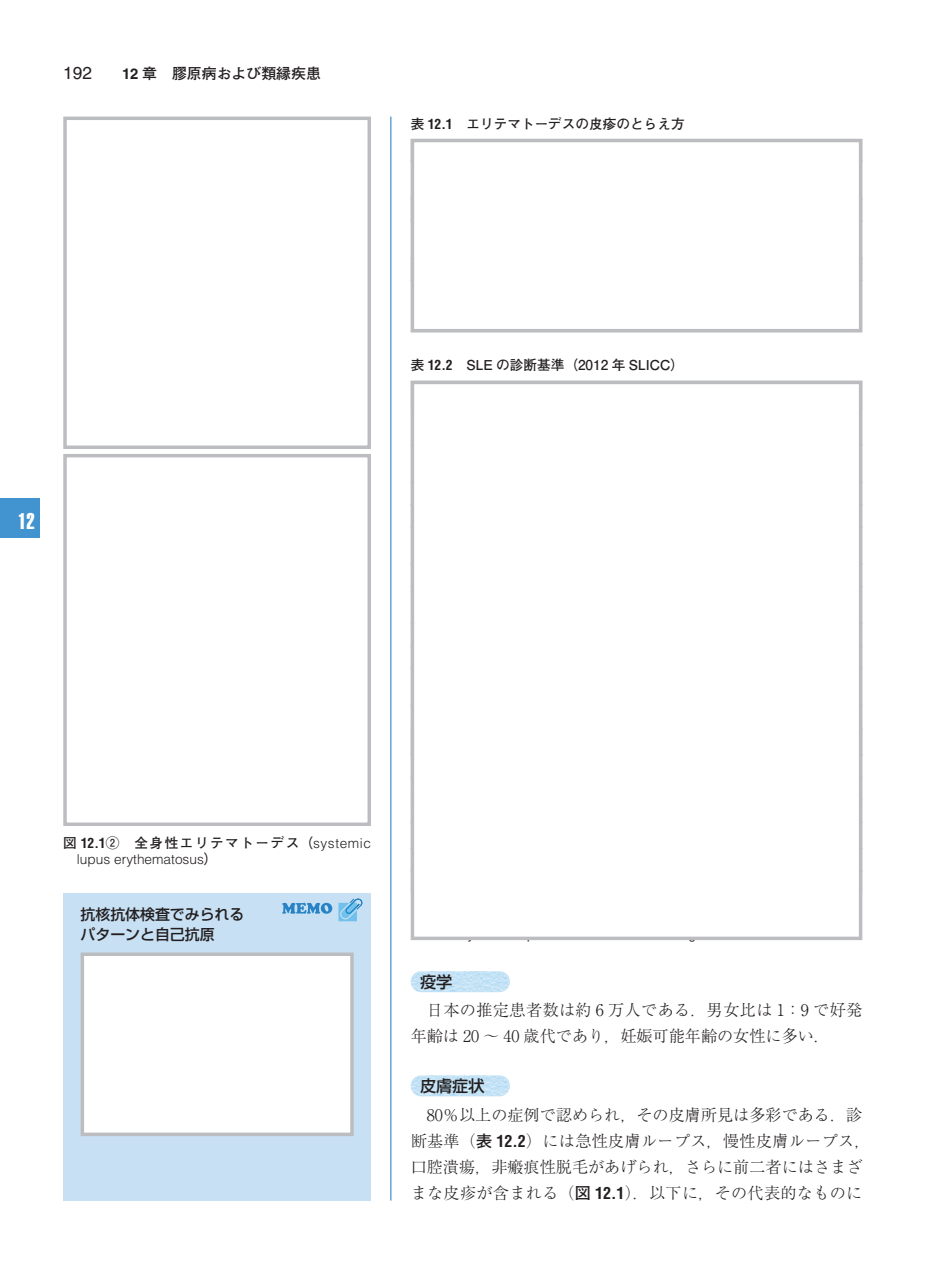
<style>
.page{position:relative;width:943px;height:1275px;background:#fff}
.page>*{position:absolute;margin:0;border:0;box-sizing:border-box;transform-origin:0 0}
.t1{font:22.4px "Helvetica Extra Compressed";color:#fff}
.t2{font:300 16.1px/26.1px "Ryumin Pr 6";color:#231f20}
.t3{font:500 16.1px "Shin Go Pr 6";color:#231f20}
.t4{font:500 14.88px/19.8px "Shin Go Pr 6";color:#231f20}
.t5{font:700 14.88px "Futo Go B101 Pr 6";color:#231f20}
.t6{font:700 13.65px "Futo Go B101 Pr 6";color:#231f20}
.t7{font:700 13.65px "Futo Go B101 Pr 6";letter-spacing:.11em;color:#231f20}
.t8{font:300 13.65px "Helvetica";color:#231f20}
.s1{font-family:"Helvetica";font-weight:400;font-size:17.32px}
.s2{font-family:"Helvetica"}
.s3{font-family:"Helvetica";font-stretch:condensed}
.s4{font-family:"Helvetica";font-weight:300}
.s5{font-family:"Futo Go B101 Pr 6";font-weight:700}
.s6{font-family:"Helvetica";font-weight:700;font-stretch:condensed}
</style>
<div class="page">
<hr style="left:390px;top:117px;width:1px;height:1083px;background:#4194d0">
<div style="left:0;top:499px;width:40px;height:39px;background:#4194d0"></div>
<img style="left:410px;top:971px;width:100px;height:21px">
<img style="left:410px;top:1075px;width:100px;height:21px">
<div style="left:63px;top:894px;width:308px;height:307px;background:#c7e0f3"></div>
<svg style="left:282px;top:903px;width:50px;height:11px"></svg>
<svg style="left:338px;top:898px;width:24px;height:23px"></svg>
<div style="left:63px;top:117px;width:308px;height:332px;border:3px solid #bcbdc0"></div>
<div style="left:63px;top:454px;width:308px;height:372px;border:3px solid #bcbdc0"></div>
<div style="left:81px;top:952px;width:273px;height:184px;background:#fff;border:3px solid #bcbdc0"></div>
<div style="left:410px;top:139px;width:452px;height:193px;background:#fff;border:3px solid #bcbdc0"></div>
<div style="left:410px;top:381px;width:452px;height:559px;background:#fff;border:3px solid #bcbdc0"></div>
<p class="t5" style="left:63px;top:62px;width:259px"><span class="s1">192</span>　　<span class="s2">12</span> 章　膠原病および類縁疾患</p>
<p class="t6" style="left:410px;top:112px;width:275px">表 <span class="s3">12.1</span>　エリテマトーデスの皮疹のとらえ方</p>
<h1 class="t1" style="left:18px;top:507px;width:18px">12</h1>
<p class="t6" style="left:410px;top:354px;width:275px">表 <span class="s3">12.2</span>　SLE の診断基準（2012 年 SLICC）</p>
<p class="t7" style="left:63px;top:832px;width:309px">図 <span class="s3">12.1</span>②　全身性エリテマトーデス（<span class="s4">systemic</span></p>
<p class="t8" style="left:77px;top:850px;width:142px">lupus erythematosus<span class="s5">）</span></p>
<p class="t4" style="left:81px;top:903px;width:165px">抗核抗体検査でみられるパターンと自己抗原</p>
<p class="t3" style="left:420px;top:968px;width:34px">疫学</p>
<p class="t2" style="left:410px;top:996px;width:453px;text-indent:16px">日本の推定患者数は約 6 万人である．男女比は 1：9 で好発年齢は 20 〜 40 歳代であり，妊娠可能年齢の女性に多い．</p>
<p class="t3" style="left:420px;top:1073px;width:66px">皮膚症状</p>
<p class="t2" style="left:410px;top:1100px;width:461px;text-align:center">80％以上の症例で認められ，その皮膚所見は多彩である．診<br>断基準（<span class="s5">表</span> <span class="s6">12.2</span>）には急性皮膚ループス，慢性皮膚ループス，口腔潰瘍，非瘢痕性脱毛があげられ，さらに前二者にはさまざまな皮疹が含まれる（<span class="s5">図</span> <span class="s6">12.1</span>）．以下に，その代表的なものに</p>
</div>
